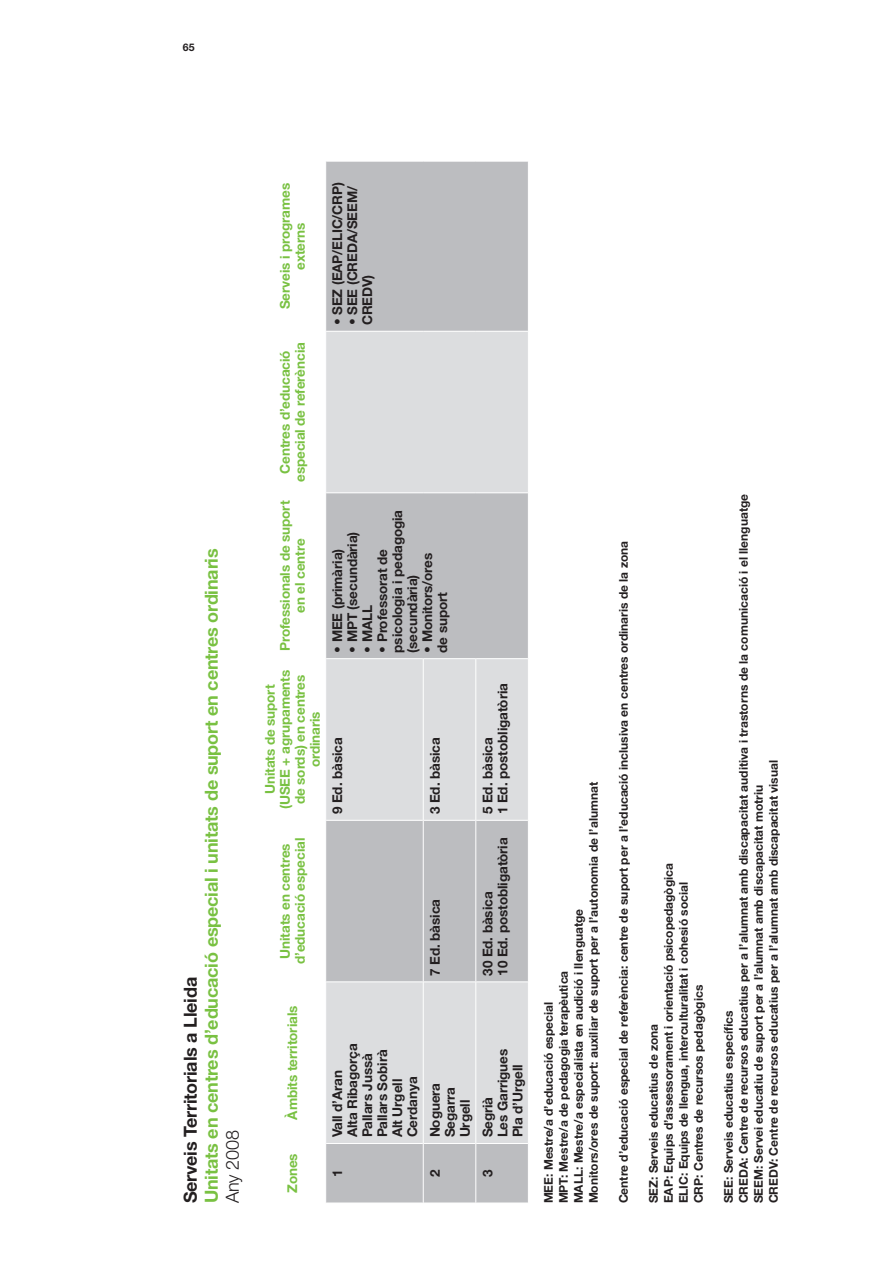
<style>
.page{position:relative;width:893px;height:1263px;background:#fff}
.page>*{position:absolute;margin:0;border:0;box-sizing:border-box;transform-origin:0 0}
._06_Subtítol_color{font:700 18px "Helvetica Neue";letter-spacing:-.01em;color:#79c142}
._05_Subtitol_negre{font:700 18px "Helvetica Neue";letter-spacing:-.01em;color:#231f20}
._05_Subtitol_negre-2{font:300 18px "Helvetica Neue";letter-spacing:-.01em;color:#231f20}
._08_Taula_text{font:700 13.5px/15px "Helvetica Neue";letter-spacing:-.01em;color:#231f20}
._07_Taula_títol{font:700 13.5px/15px "Helvetica Neue";letter-spacing:-.01em;color:#79c142;text-align:center}
._11_Notes_peus{font:700 12px "Helvetica Neue";color:#231f20}
.t1{font:700 10.5px "Helvetica Neue";color:#231f20}
</style>
<div class="page">
<div style="left:326px;top:162px;width:202px;height:1040px;background:#bcbdc0"></div>
<svg style="left:326px;top:332px;width:202px;height:811px;background:#cfd0d2"></svg>
<hr style="left:326px;top:1143px;width:97px;height:1px;background:#fff">
<hr style="left:326px;top:981px;width:97px;height:1px;background:#fff">
<hr style="left:326px;top:820px;width:97px;height:1px;background:#fff">
<hr style="left:326px;top:658px;width:97px;height:1px;background:#fff">
<hr style="left:326px;top:492px;width:97px;height:1px;background:#fff">
<hr style="left:326px;top:331px;width:97px;height:1px;background:#fff">
<hr style="left:423px;top:492px;width:53px;height:1px;background:#fff">
<hr style="left:423px;top:331px;width:53px;height:1px;background:#fff">
<hr style="left:476px;top:492px;width:52px;height:1px;background:#fff">
<hr style="left:476px;top:331px;width:52px;height:1px;background:#fff">
<hr style="left:423px;top:1143px;width:1px;height:60px;background:#fff">
<hr style="left:423px;top:982px;width:1px;height:161px;background:#fff">
<hr style="left:424px;top:1143px;width:51px;height:1px;background:#fff">
<hr style="left:423px;top:820px;width:1px;height:162px;background:#fff">
<hr style="left:424px;top:981px;width:51px;height:1px;background:#fff">
<hr style="left:423px;top:658px;width:1px;height:162px;background:#fff">
<hr style="left:424px;top:820px;width:51px;height:1px;background:#fff">
<hr style="left:424px;top:658px;width:51px;height:1px;background:#fff">
<hr style="left:475px;top:1143px;width:1px;height:60px;background:#fff">
<hr style="left:475px;top:982px;width:1px;height:161px;background:#fff">
<hr style="left:476px;top:1143px;width:52px;height:1px;background:#fff">
<hr style="left:475px;top:820px;width:1px;height:162px;background:#fff">
<hr style="left:476px;top:981px;width:52px;height:1px;background:#fff">
<hr style="left:475px;top:658px;width:1px;height:162px;background:#fff">
<hr style="left:476px;top:820px;width:52px;height:1px;background:#fff">
<hr style="left:476px;top:658px;width:52px;height:1px;background:#fff">
<p class="t1" style="left:183px;top:40px;width:13px">65</p>
<p class="_06_Subtítol_color" style="left:200px;top:1203px;width:656px;rotate:-90deg">Unitats en centres d’educació especial i unitats de suport en centres ordinaris</p>
<p class="_05_Subtitol_negre" style="left:179px;top:1203px;width:228px;rotate:-90deg">Serveis Territorials a Lleida</p>
<p class="_05_Subtitol_negre-2" style="left:222px;top:1203px;width:75px;rotate:-90deg">Any 2008</p>
<p class="_07_Taula_títol" style="left:277px;top:309px;width:128px;rotate:-90deg">Serveis i programes externs</p>
<p class="_07_Taula_títol" style="left:277px;top:482px;width:141px;rotate:-90deg">Centres d’educació especial de referència</p>
<p class="_07_Taula_títol" style="left:277px;top:651px;width:152px;rotate:-90deg">Professionals de suport en el centre</p>
<p class="_07_Taula_títol" style="left:262px;top:809px;width:141px;rotate:-90deg">Unitats de suport (USEE + agrupaments de sords) en centres ordinaris</p>
<p class="_07_Taula_títol" style="left:277px;top:964px;width:128px;rotate:-90deg">Unitats en centres d’educació especial</p>
<p class="_07_Taula_títol" style="left:285px;top:1119px;width:115px;rotate:-90deg">Àmbits territorials</p>
<p class="_07_Taula_títol" style="left:285px;top:1193px;width:41px;rotate:-90deg">Zones</p>
<p class="_08_Taula_text" style="left:330px;top:325px;width:145px;rotate:-90deg">• SEZ (EAP/ELIC/CRP)</p>
<p class="_08_Taula_text" style="left:345px;top:325px;width:141px;rotate:-90deg">• SEE (CREDA/SEEM/<br>CREDV)</p>
<p class="_08_Taula_text" style="left:375px;top:653px;width:144px;rotate:-90deg">• Professorat de psicologia i pedagogia (secundària)</p>
<p class="_08_Taula_text" style="left:345px;top:653px;width:123px;rotate:-90deg">• MPT (secundària)</p>
<p class="_08_Taula_text" style="left:330px;top:653px;width:105px;rotate:-90deg">• MEE (primària)</p>
<p class="_08_Taula_text" style="left:420px;top:653px;width:101px;rotate:-90deg">• Monitors/ores de suport</p>
<p class="_08_Taula_text" style="left:360px;top:653px;width:49px;rotate:-90deg">• MALL</p>
<p class="_08_Taula_text" style="left:330px;top:814px;width:78px;rotate:-90deg">9 Ed. bàsica</p>
<p class="_08_Taula_text" style="left:427px;top:814px;width:78px;rotate:-90deg">3 Ed. bàsica</p>
<p class="_08_Taula_text" style="left:427px;top:976px;width:78px;rotate:-90deg">7 Ed. bàsica</p>
<p class="_08_Taula_text" style="left:495px;top:814px;width:133px;rotate:-90deg">1 Ed. postobligatòria</p>
<p class="_08_Taula_text" style="left:480px;top:814px;width:78px;rotate:-90deg">5 Ed. bàsica</p>
<p class="_08_Taula_text" style="left:495px;top:976px;width:140px;rotate:-90deg">10 Ed. postobligatòria</p>
<p class="_08_Taula_text" style="left:480px;top:976px;width:86px;rotate:-90deg">30 Ed. bàsica</p>
<p class="_08_Taula_text" style="left:345px;top:1137px;width:96px;rotate:-90deg">Alta Ribagorça</p>
<p class="_08_Taula_text" style="left:360px;top:1137px;width:86px;rotate:-90deg">Pallars Jussà</p>
<p class="_08_Taula_text" style="left:375px;top:1137px;width:90px;rotate:-90deg">Pallars Sobirà</p>
<p class="_08_Taula_text" style="left:330px;top:1137px;width:69px;rotate:-90deg">Vall d’Aran</p>
<p class="_08_Taula_text" style="left:390px;top:1137px;width:60px;rotate:-90deg">Alt Urgell</p>
<p class="_08_Taula_text" style="left:405px;top:1137px;width:62px;rotate:-90deg">Cerdanya</p>
<p class="_08_Taula_text" style="left:427px;top:1137px;width:56px;rotate:-90deg">Noguera</p>
<p class="_08_Taula_text" style="left:442px;top:1137px;width:52px;rotate:-90deg">Segarra</p>
<p class="_08_Taula_text" style="left:457px;top:1137px;width:39px;rotate:-90deg">Urgell</p>
<p class="_08_Taula_text" style="left:495px;top:1137px;width:90px;rotate:-90deg">Les Garrigues</p>
<p class="_08_Taula_text" style="left:510px;top:1137px;width:75px;rotate:-90deg">Pla d’Urgell</p>
<p class="_08_Taula_text" style="left:480px;top:1137px;width:42px;rotate:-90deg">Segrià</p>
<p class="_08_Taula_text" style="left:330px;top:1177px;width:9px;rotate:-90deg">1</p>
<p class="_08_Taula_text" style="left:427px;top:1177px;width:9px;rotate:-90deg">2</p>
<p class="_08_Taula_text" style="left:480px;top:1177px;width:9px;rotate:-90deg">3</p>
<p class="_11_Notes_peus" style="left:586px;top:1203px;width:423px;rotate:-90deg">Monitors/ores de suport: auxiliar de suport per a l’autonomia de l’alumnat</p>
<p class="_11_Notes_peus" style="left:571px;top:1203px;width:296px;rotate:-90deg">MALL: Mestre/a especialista en audició i llenguatge</p>
<p class="_11_Notes_peus" style="left:556px;top:1203px;width:234px;rotate:-90deg">MPT: Mestre/a de pedagogia terapèutica</p>
<p class="_11_Notes_peus" style="left:541px;top:1203px;width:203px;rotate:-90deg">MEE: Mestre/a d’educació especial</p>
<p class="_11_Notes_peus" style="left:616px;top:1203px;width:664px;rotate:-90deg">Centre d’educació especial de referència: centre de suport per a l’educació inclusiva en centres ordinaris de la zona</p>
<p class="_11_Notes_peus" style="left:661px;top:1203px;width:342px;rotate:-90deg">EAP: Equips d’assessorament i orientació psicopedagògica</p>
<p class="_11_Notes_peus" style="left:676px;top:1203px;width:323px;rotate:-90deg">ELIC: Equips de llengua, interculturalitat i cohesió social</p>
<p class="_11_Notes_peus" style="left:691px;top:1203px;width:220px;rotate:-90deg">CRP: Centres de recursos pedagògics</p>
<p class="_11_Notes_peus" style="left:646px;top:1203px;width:181px;rotate:-90deg">SEZ: Serveis educatius de zona</p>
<p class="_11_Notes_peus" style="left:736px;top:1203px;width:711px;rotate:-90deg">CREDA: Centre de recursos educatius per a l’alumnat amb discapacitat auditiva i trastorns de la comunicació i el llenguatge</p>
<p class="_11_Notes_peus" style="left:766px;top:1203px;width:445px;rotate:-90deg">CREDV: Centre de recursos educatius per a l’alumnat amb discapacitat visual</p>
<p class="_11_Notes_peus" style="left:751px;top:1203px;width:420px;rotate:-90deg">SEEM: Servei educatiu de suport per a l’alumnat amb discapacitat motriu</p>
<p class="_11_Notes_peus" style="left:721px;top:1203px;width:194px;rotate:-90deg">SEE: Serveis educatius específics</p>
</div>
